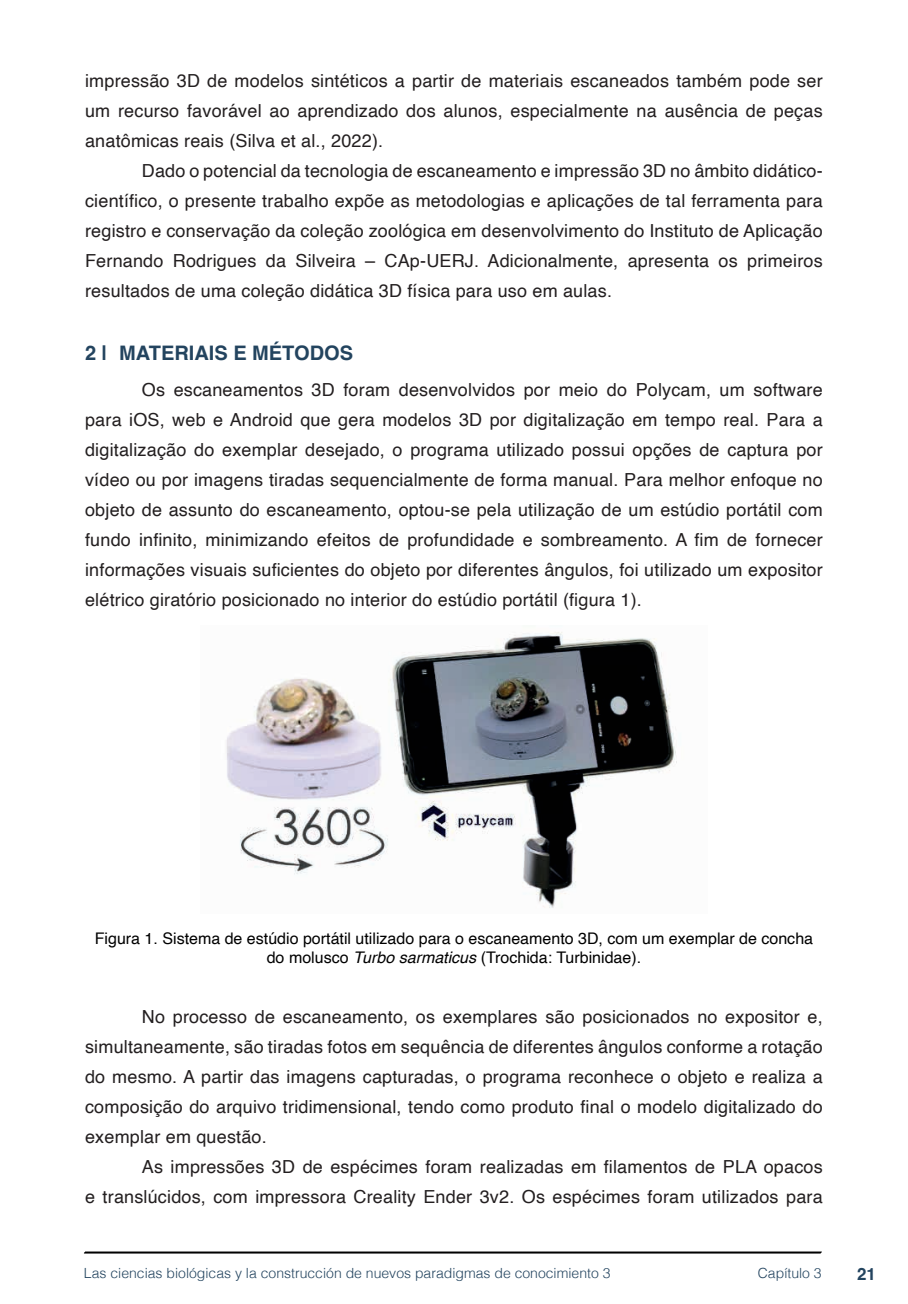
<style>
.page{position:relative;width:908px;height:1304px;background:#fff}
.page>*{position:absolute;margin:0;border:0;box-sizing:border-box;transform-origin:0 0}
.t1{font:700 20px "Helvetica";color:#23445f}
.t2{font:18px/30px "Helvetica";letter-spacing:.01em;color:#231f20;text-align:justify}
.t3{font:700 16.8px "Helvetica";color:#23445f}
.t4{font:16px/19.2px "Helvetica";color:#000;text-align:center}
.t5{font:300 14px "Helvetica";color:#23445f}
.s1{font-style:italic}
</style>
<div class="page">
<svg style="left:84px;top:1251px;width:737px;height:3px;background:#515151"></svg>
<img style="left:226px;top:632px;width:451px;height:276px">
<p class="t2" style="left:85px;top:66px;width:738px">impressão 3D de modelos sintéticos a partir de materiais escaneados também pode ser um recurso favorável ao aprendizado dos alunos, especialmente na ausência de peças anatômicas reais (Silva et al., 2022).</p>
<p class="t2" style="left:85px;top:156px;width:738px;text-indent:57px">Dado o potencial da tecnologia de escaneamento e impressão 3D no âmbito didático&shy;científico, o presente trabalho expõe as metodologias e aplicações de tal ferramenta para registro e conservação da coleção zoológica em desenvolvimento do Instituto de Aplicação Fernando Rodrigues da Silveira – CAp-UERJ. Adicionalmente, apresenta os primeiros resultados de uma coleção didática 3D física para uso em aulas.</p>
<p class="t1" style="left:85px;top:341px;width:269px">2 | MATERIAIS E MÉTODOS</p>
<p class="t2" style="left:85px;top:375px;width:738px;text-indent:57px">Os escaneamentos 3D foram desenvolvidos por meio do Polycam, um software para iOS, web e Android que gera modelos 3D por digitalização em tempo real. Para a digitalização do exemplar desejado, o programa utilizado possui opções de captura por vídeo ou por imagens tiradas sequencialmente de forma manual. Para melhor enfoque no objeto de assunto do escaneamento, optou-se pela utilização de um estúdio portátil com fundo infinito, minimizando efeitos de profundidade e sombreamento. A fim de fornecer informações visuais suficientes do objeto por diferentes ângulos, foi utilizado um expositor elétrico giratório posicionado no interior do estúdio portátil (figura 1).</p>
<p class="t4" style="left:95px;top:929px;width:719px">Figura 1. Sistema de estúdio portátil utilizado para o escaneamento 3D, com um exemplar de concha do molusco <span class="s1">Turbo sarmaticus</span> (Trochida: Turbinidae).</p>
<p class="t2" style="left:85px;top:1002px;width:738px;text-indent:57px">No processo de escaneamento, os exemplares são posicionados no expositor e, simultaneamente, são tiradas fotos em sequência de diferentes ângulos conforme a rotação do mesmo. A partir das imagens capturadas, o programa reconhece o objeto e realiza a composição do arquivo tridimensional, tendo como produto final o modelo digitalizado do exemplar em questão.</p>
<p class="t2" style="left:85px;top:1152px;width:738px;text-align:right">As impressões 3D de espécimes foram realizadas em filamentos de PLA opacos<br>e translúcidos, com impressora Creality Ender 3v2. Os espécimes foram utilizados para</p>
<p class="t5" style="left:84px;top:1261px;width:527px">Las ciencias biológicas y la construcción de nuevos paradigmas de conocimiento 3</p>
<p class="t5" style="left:757px;top:1261px;width:65px">Capítulo 3</p>
<p class="t3" style="left:856px;top:1264px;width:20px">21</p>
</div>
